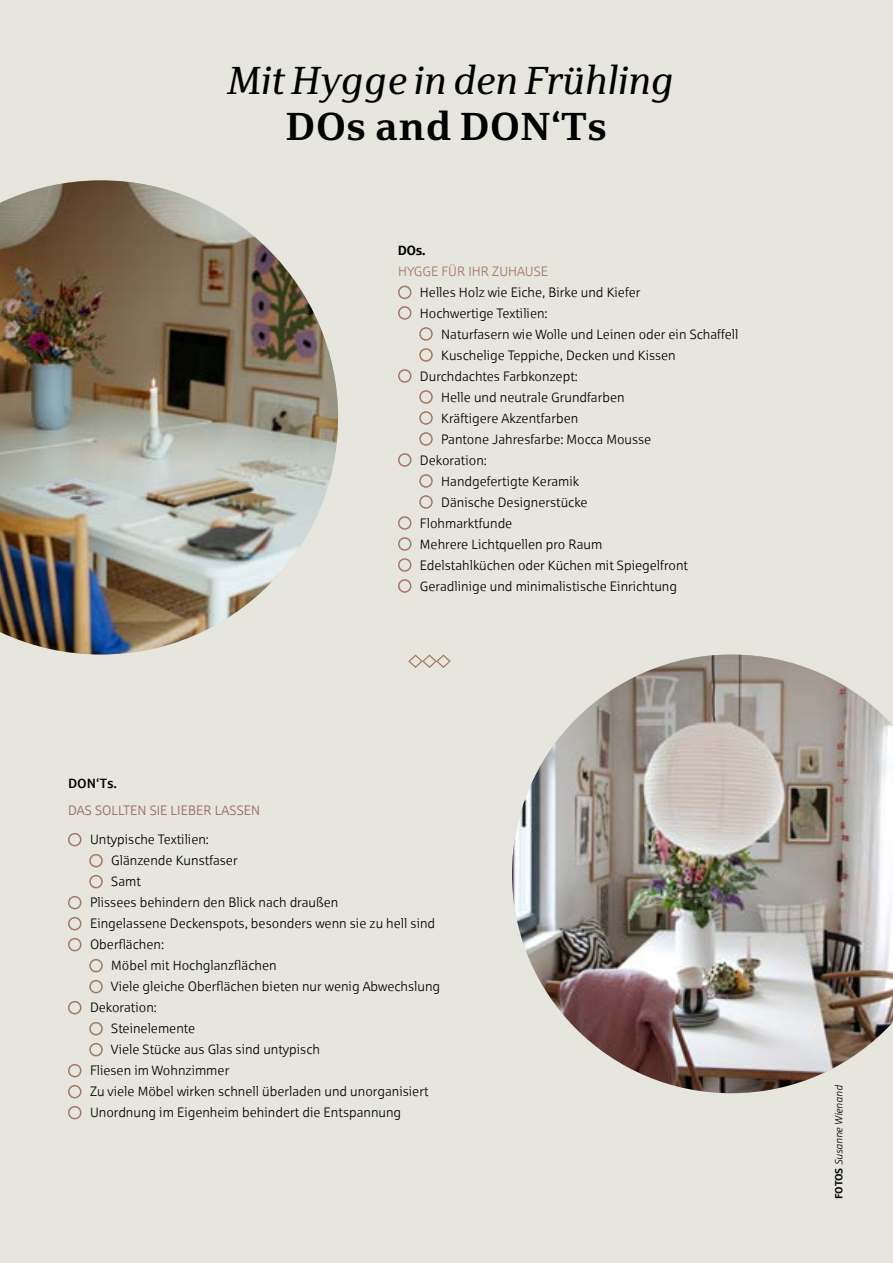
<style>
.page{position:relative;width:893px;height:1263px;background:#fff}
.page>*{position:absolute;margin:0;border:0;box-sizing:border-box;transform-origin:0 0}
.t1{font:italic 39px "Sparkasse Serif";color:#000}
.t2{font:700 39px "Sparkasse Serif";color:#000}
.t3{font:13.5px/21px "Sparkasse Lt";color:#000}
.t4{font:13.5px "Sparkasse Lt";color:#986461}
.t5{font:13.5px "Sparkasse Lt";color:#a47864}
.t6{font:500 13.5px "Sparkasse";color:#000}
.t7{font:13.5px "Sparkasse Head";color:#000}
.t8{font:italic 10.5px "Sparkasse Lt";color:#000}
.s1{font-family:"Sparkasse Rg";font-weight:700;font-style:normal}
</style>
<div class="page">
<div style="left:0;top:1px;width:893px;height:1262px;background:#e6e5de"></div>
<svg style="left:644px;top:0;width:249px;height:1px"></svg>
<svg style="left:408px;top:654px;width:43px;height:14px"></svg>
<div style="left:398px;top:286px;width:13px;height:13px;border:2px solid #a47864;border-radius:50%"></div>
<div style="left:398px;top:306px;width:13px;height:14px;border:2px solid #a47864;border-radius:50%"></div>
<div style="left:419px;top:327px;width:14px;height:14px;border:2px solid #a47864;border-radius:50%"></div>
<div style="left:419px;top:348px;width:14px;height:14px;border:2px solid #a47864;border-radius:50%"></div>
<div style="left:398px;top:369px;width:13px;height:14px;border:2px solid #a47864;border-radius:50%"></div>
<div style="left:419px;top:390px;width:14px;height:14px;border:2px solid #a47864;border-radius:50%"></div>
<div style="left:419px;top:411px;width:14px;height:14px;border:2px solid #a47864;border-radius:50%"></div>
<div style="left:419px;top:432px;width:14px;height:14px;border:2px solid #a47864;border-radius:50%"></div>
<div style="left:398px;top:453px;width:13px;height:14px;border:2px solid #a47864;border-radius:50%"></div>
<div style="left:419px;top:474px;width:14px;height:14px;border:2px solid #a47864;border-radius:50%"></div>
<div style="left:419px;top:495px;width:14px;height:14px;border:2px solid #a47864;border-radius:50%"></div>
<div style="left:398px;top:516px;width:13px;height:14px;border:2px solid #a47864;border-radius:50%"></div>
<div style="left:398px;top:537px;width:13px;height:14px;border:2px solid #a47864;border-radius:50%"></div>
<div style="left:398px;top:558px;width:13px;height:14px;border:2px solid #a47864;border-radius:50%"></div>
<div style="left:398px;top:579px;width:13px;height:14px;border:2px solid #a47864;border-radius:50%"></div>
<div style="left:68px;top:833px;width:13px;height:13px;border:2px solid #a47864;border-radius:50%"></div>
<div style="left:89px;top:854px;width:14px;height:13px;border:2px solid #a47864;border-radius:50%"></div>
<div style="left:89px;top:875px;width:14px;height:13px;border:2px solid #a47864;border-radius:50%"></div>
<div style="left:68px;top:896px;width:13px;height:13px;border:2px solid #a47864;border-radius:50%"></div>
<div style="left:68px;top:917px;width:13px;height:13px;border:2px solid #a47864;border-radius:50%"></div>
<div style="left:68px;top:938px;width:13px;height:13px;border:2px solid #a47864;border-radius:50%"></div>
<div style="left:89px;top:959px;width:14px;height:13px;border:2px solid #a47864;border-radius:50%"></div>
<div style="left:89px;top:980px;width:14px;height:13px;border:2px solid #a47864;border-radius:50%"></div>
<div style="left:68px;top:1001px;width:13px;height:13px;border:2px solid #a47864;border-radius:50%"></div>
<div style="left:89px;top:1022px;width:14px;height:13px;border:2px solid #a47864;border-radius:50%"></div>
<div style="left:89px;top:1043px;width:14px;height:13px;border:2px solid #a47864;border-radius:50%"></div>
<div style="left:68px;top:1064px;width:13px;height:13px;border:2px solid #a47864;border-radius:50%"></div>
<div style="left:68px;top:1085px;width:13px;height:13px;border:2px solid #a47864;border-radius:50%"></div>
<div style="left:68px;top:1106px;width:13px;height:13px;border:2px solid #a47864;border-radius:50%"></div>
<img style="left:0;top:180px;width:338px;height:474px">
<img style="left:512px;top:654px;width:381px;height:439px">
<h1 class="t1" style="left:226px;top:56px;width:448px">Mit Hygge in den Frühling</h1>
<h1 class="t2" style="left:286px;top:102px;width:323px">DOs and DON‘Ts</h1>
<p class="t7" style="left:398px;top:241px;width:29px">DOs.</p>
<p class="t5" style="left:398px;top:263px;width:152px">HYGGE FÜR IHR ZUHAUSE</p>
<p class="t3" style="left:420px;top:281px;width:222px">Helles Holz wie Eiche, Birke und Kiefer<br>Hochwertige Textilien:</p>
<p class="t3" style="left:441px;top:323px;width:299px">Naturfasern wie Wolle und Leinen oder ein Schaffell</p>
<p class="t3" style="left:441px;top:344px;width:236px">Kuschelige Teppiche, Decken und Kissen</p>
<p class="t3" style="left:420px;top:365px;width:159px">Durchdachtes Farbkonzept:</p>
<p class="t3" style="left:441px;top:386px;width:185px">Helle und neutrale Grundfarben</p>
<p class="t3" style="left:441px;top:407px;width:139px">Kräftigere Akzentfarben</p>
<p class="t3" style="left:441px;top:428px;width:212px">Pantone Jahresfarbe: Mocca Mousse</p>
<p class="t3" style="left:420px;top:449px;width:68px">Dekoration:</p>
<p class="t3" style="left:441px;top:470px;width:140px">Handgefertigte Keramik</p>
<p class="t3" style="left:441px;top:491px;width:148px">Dänische Designerstücke</p>
<p class="t3" style="left:420px;top:512px;width:94px">Flohmarktfunde</p>
<p class="t3" style="left:420px;top:533px;width:184px">Mehrere Lichtquellen pro Raum</p>
<p class="t3" style="left:420px;top:554px;width:270px">Edelstahlküchen oder Küchen mit Spiegelfront</p>
<p class="t3" style="left:420px;top:575px;width:259px">Geradlinige und minimalistische Einrichtung</p>
<p class="t6" style="left:68px;top:774px;width:51px">DON‘Ts.</p>
<p class="t4" style="left:68px;top:802px;width:194px">DAS SOLLTEN SIE LIEBER LASSEN</p>
<p class="t3" style="left:90px;top:829px;width:121px">Untypische Textilien:</p>
<p class="t3" style="left:111px;top:850px;width:128px">Glänzende Kunstfaser</p>
<p class="t3" style="left:111px;top:871px;width:31px">Samt</p>
<p class="t3" style="left:90px;top:892px;width:250px">Plissees behindern den Blick nach draußen</p>
<p class="t3" style="left:90px;top:913px;width:347px">Eingelassene Deckenspots, besonders wenn sie zu hell sind</p>
<p class="t3" style="left:90px;top:934px;width:76px">Oberflächen:</p>
<p class="t3" style="left:111px;top:955px;width:167px">Möbel mit Hochglanzflächen</p>
<p class="t3" style="left:111px;top:976px;width:331px">Viele gleiche Oberflächen bieten nur wenig Abwechslung</p>
<p class="t3" style="left:90px;top:997px;width:68px">Dekoration:</p>
<p class="t3" style="left:111px;top:1018px;width:86px">Steinelemente</p>
<p class="t3" style="left:111px;top:1039px;width:211px">Viele Stücke aus Glas sind untypisch</p>
<p class="t3" style="left:90px;top:1060px;width:141px">Fliesen im Wohnzimmer</p>
<p class="t3" style="left:90px;top:1081px;width:340px">Zu viele Möbel wirken schnell überladen und unorganisiert</p>
<p class="t3" style="left:90px;top:1102px;width:313px">Unordnung im Eigenheim behindert die Entspannung</p>
<p class="t8" style="left:832px;top:1199px;width:115px;rotate:-90deg"><span class="s1">FOTOS</span> Susanne Wienand</p>
</div>
